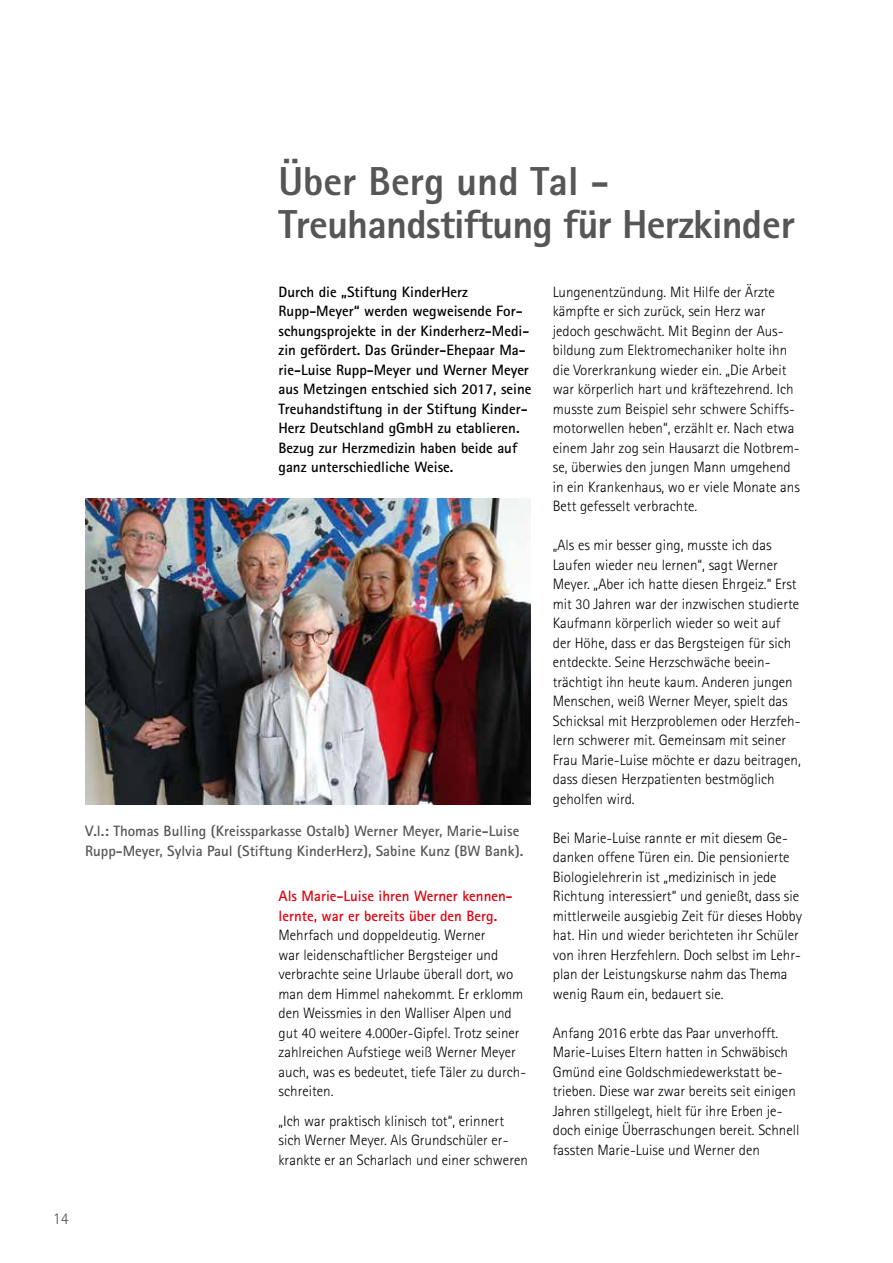
<style>
.page{position:relative;width:893px;height:1263px;background:#fff}
.page>*{position:absolute;margin:0;border:0;box-sizing:border-box;transform-origin:0 0}
.t1{font:800 40.5px/43.5px "Rotis Sans Serif Std";letter-spacing:-.02em;color:#565656}
.t2{font:300 16.5px "Rotis Sans Serif Std";color:#565656}
.t3{font:300 15px/19.5px "Rotis Sans Serif Std";color:#000}
.t4{font:700 15px/19.5px "Rotis Sans Serif Std";color:#000}
.t5{font:700 15px/19.5px "Rotis Sans Serif Std";color:#565656}
.t6{font:700 15px/19.5px "Rotis Sans Serif Std";color:#e3000f}
</style>
<div class="page">
<img style="left:85px;top:499px;width:445px;height:306px">
<h1 class="t1" style="left:279px;top:159px;width:518px">Über Berg und Tal -<br>Treuhandstiftung für Herzkinder</h1>
<p class="t4" style="left:279px;top:282px;width:255px">Durch die „Stiftung KinderHerz Rupp-Meyer“ werden wegweisende For&shy;schungsprojekte in der Kinderherz-Medi&shy;zin gefördert. Das Gründer-Ehepaar Ma&shy;rie-Luise Rupp-Meyer und Werner Meyer aus Metzingen entschied sich 2017, seine Treuhandstiftung in der Stiftung Kinder-Herz Deutschland gGmbH zu etablieren.<br>Bezug zur Herzmedizin haben beide auf ganz unterschiedliche Weise.</p>
<p class="t5" style="left:85px;top:821px;width:440px">V.l.: Thomas Bulling (Kreissparkasse Ostalb) Werner Meyer, Marie-Luise<br>Rupp-Meyer, Sylvia Paul (Stiftung KinderHerz), Sabine Kunz (BW Bank).</p>
<p class="t6" style="left:279px;top:886px;width:236px">Als Marie-Luise ihren Werner kennen&shy;lernte, war er bereits über den Berg.</p>
<p class="t3" style="left:279px;top:925px;width:249px">Mehrfach und doppeldeutig. Werner<br>war leidenschaftlicher Bergsteiger und verbrachte seine Urlaube überall dort, wo man dem Himmel nahekommt. Er erklomm den Weissmies in den Walliser Alpen und gut 40 weitere 4.000er-Gipfel. Trotz seiner zahlreichen Aufstiege weiß Werner Meyer auch, was es bedeutet, tiefe Täler zu durch&shy;schreiten.</p>
<p class="t3" style="left:279px;top:1111px;width:251px">„Ich war praktisch klinisch tot“, erinnert sich Werner Meyer. Als Grundschüler er&shy;krankte er an Scharlach und einer schweren</p>
<p class="t3" style="left:553px;top:282px;width:249px">Lungenentzündung. Mit Hilfe der Ärzte kämpfte er sich zurück, sein Herz war jedoch geschwächt. Mit Beginn der Aus&shy;bildung zum Elektromechaniker holte ihn die Vorerkrankung wieder ein. „Die Arbeit war körperlich hart und kräftezehrend. Ich musste zum Beispiel sehr schwere Schiffs&shy;motorwellen heben“, erzählt er. Nach etwa einem Jahr zog sein Hausarzt die Notbrem&shy;se, überwies den jungen Mann umgehend in ein Krankenhaus, wo er viele Monate ans Bett gefesselt verbrachte.</p>
<p class="t3" style="left:553px;top:535px;width:250px">„Als es mir besser ging, musste ich das Laufen wieder neu lernen“, sagt Werner Meyer. „Aber ich hatte diesen Ehrgeiz.“ Erst mit 30 Jahren war der inzwischen studierte Kaufmann körperlich wieder so weit auf der Höhe, dass er das Bergsteigen für sich entdeckte. Seine Herzschwäche beein&shy;trächtigt ihn heute kaum. Anderen jungen Menschen, weiß Werner Meyer, spielt das Schicksal mit Herzproblemen oder Herzfeh&shy;lern schwerer mit. Gemeinsam mit seiner Frau Marie-Luise möchte er dazu beitragen, dass diesen Herzpatienten bestmöglich geholfen wird.</p>
<p class="t3" style="left:553px;top:828px;width:251px">Bei Marie-Luise rannte er mit diesem Ge&shy;danken offene Türen ein. Die pensionierte Biologielehrerin ist „medizinisch in jede Richtung interessiert“ und genießt, dass sie mittlerweile ausgiebig Zeit für dieses Hobby hat. Hin und wieder berichteten ihr Schüler von ihren Herzfehlern. Doch selbst im Lehr&shy;plan der Leistungskurse nahm das Thema wenig Raum ein, bedauert sie.</p>
<p class="t3" style="left:553px;top:1023px;width:248px">Anfang 2016 erbte das Paar unverhofft.<br>Marie-Luises Eltern hatten in Schwäbisch Gmünd eine Goldschmiedewerkstatt be&shy;trieben. Diese war zwar bereits seit einigen Jahren stillgelegt, hielt für ihre Erben je&shy;doch einige Überraschungen bereit. Schnell fassten Marie-Luise und Werner den</p>
<p class="t2" style="left:53px;top:1209px;width:17px">14</p>
</div>
